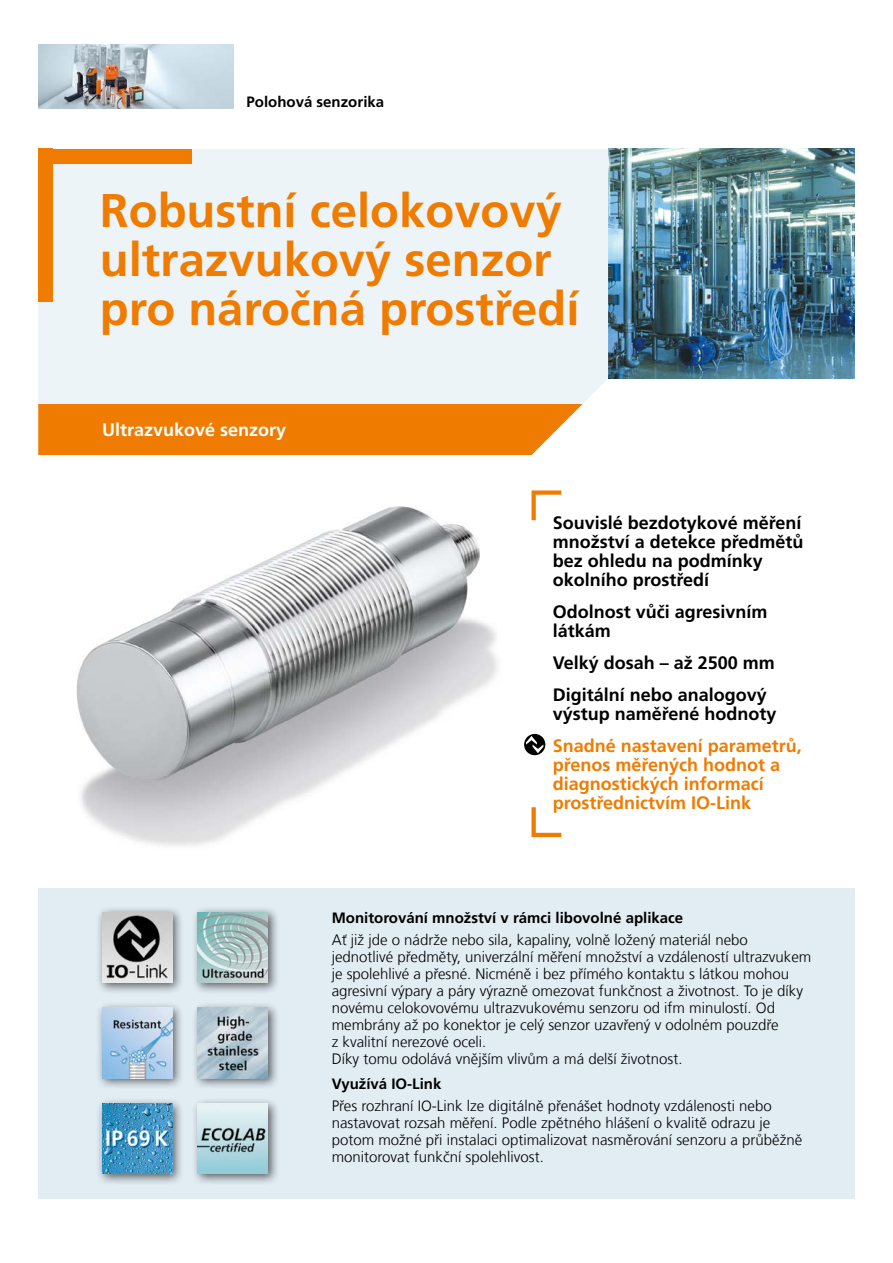
<style>
.page{position:relative;width:893px;height:1263px;background:#fff}
.page>*{position:absolute;margin:0;border:0;box-sizing:border-box;transform-origin:0 0}
.Box_Headline{font:700 47.25px/48.9px "Frutiger LT Com";color:#ef7c00}
.Features{font:700 18px/19.2px "Frutiger LT Com";color:#000}
.Features-2{font:700 18px/19.2px "Frutiger LT Com";color:#ef7c00}
.Box_Subheadline{font:700 18px "Frutiger LT Com";color:#fff}
.Fließtext{font:300 15px/17px "Frutiger LT Com";color:#000}
.Fließtext_Headline{font:700 15px "Frutiger LT Com";color:#000}
.Box_Produktgruppe{font:700 15px "Frutiger LT Com";color:#000}
</style>
<div class="page">
<img style="left:38px;top:506px;width:468px;height:383px">
<img style="left:608px;top:149px;width:247px;height:229px">
<div style="left:38px;top:889px;width:817px;height:310px;background:#e1ecf3"></div>
<div style="left:38px;top:149px;width:570px;height:255px;background:#edf4f8"></div>
<div style="left:38px;top:404px;width:545px;height:51px;background:#ef7c00"></div>
<div style="left:38px;top:149px;width:153px;height:15px;background:#ef7c00"></div>
<div style="left:38px;top:149px;width:15px;height:153px;background:#ef7c00"></div>
<div style="left:96px;top:906px;width:89px;height:88px;background:#000;opacity:.6"></div>
<img style="left:102px;top:912px;width:70px;height:70px">
<div style="left:192px;top:906px;width:88px;height:88px;background:#000;opacity:.6"></div>
<img style="left:198px;top:912px;width:70px;height:70px">
<div style="left:96px;top:1001px;width:89px;height:89px;background:#000;opacity:.6"></div>
<img style="left:102px;top:1008px;width:70px;height:70px">
<div style="left:96px;top:1097px;width:89px;height:89px;background:#000;opacity:.6"></div>
<img style="left:102px;top:1103px;width:70px;height:71px">
<div style="left:192px;top:1001px;width:88px;height:89px;background:#000;opacity:.6"></div>
<img style="left:198px;top:1008px;width:70px;height:70px">
<img style="left:38px;top:45px;width:196px;height:63px">
<div style="left:192px;top:1097px;width:88px;height:89px;background:#000;opacity:.6"></div>
<img style="left:198px;top:1103px;width:70px;height:71px">
<svg style="left:531px;top:490px;width:30px;height:30px"></svg>
<svg style="left:524px;top:734px;width:21px;height:21px"></svg>
<svg style="left:526px;top:736px;width:17px;height:17px"></svg>
<svg style="left:531px;top:807px;width:30px;height:30px"></svg>
<p class="Box_Produktgruppe" style="left:247px;top:93px;width:139px">Polohová senzorika</p>
<p class="Box_Headline" style="left:100px;top:186px;width:481px">Robustní celokovový ultrazvukový senzor pro náročná prostředí</p>
<p class="Box_Subheadline" style="left:102px;top:419px;width:186px">Ultrazvukové senzory</p>
<p class="Features" style="left:553px;top:513px;width:252px">Souvislé bezdotykové měření množství a detekce předmětů bez ohledu na podmínky okolního prostředí</p>
<p class="Features" style="left:553px;top:602px;width:216px">Odolnost vůči agresivním látkám</p>
<p class="Features" style="left:553px;top:653px;width:224px">Velký dosah – až 2500 mm</p>
<p class="Features" style="left:553px;top:685px;width:225px">Digitální nebo analogový výstup naměřené hodnoty</p>
<p class="Features-2" style="left:553px;top:736px;width:251px">Snadné nastavení parametrů, přenos měřených hodnot a diagnostických informací prostřednictvím IO-Link</p>
<p class="Fließtext_Headline" style="left:332px;top:909px;width:353px">Monitorování množství v rámci libovolné aplikace</p>
<p class="Fließtext" style="left:332px;top:931px;width:481px">Ať již jde o nádrže nebo sila, kapaliny, volně ložený materiál nebo jednotlivé předměty, univerzální měření množství a vzdáleností ultrazvukem je spolehlivé a přesné. Nicméně i bez přímého kontaktu s látkou mohou agresivní výpary a páry výrazně omezovat funkčnost a životnost. To je díky novému celokovovému ultrazvukovému senzoru od ifm minulostí. Od membrány až po konektor je celý senzor uzavřený v odolném pouzdře<br>z kvalitní nerezové oceli.<br>Díky tomu odolává vnějším vlivům a má delší životnost.</p>
<p class="Fließtext_Headline" style="left:332px;top:1075px;width:111px">Využívá IO-Link</p>
<p class="Fließtext" style="left:332px;top:1097px;width:472px">Přes rozhraní IO-Link lze digitálně přenášet hodnoty vzdálenosti nebo nastavovat rozsah měření. Podle zpětného hlášení o kvalitě odrazu je potom možné při instalaci optimalizovat nasměrování senzoru a průběžně monitorovat funkční spolehlivost.</p>
</div>
